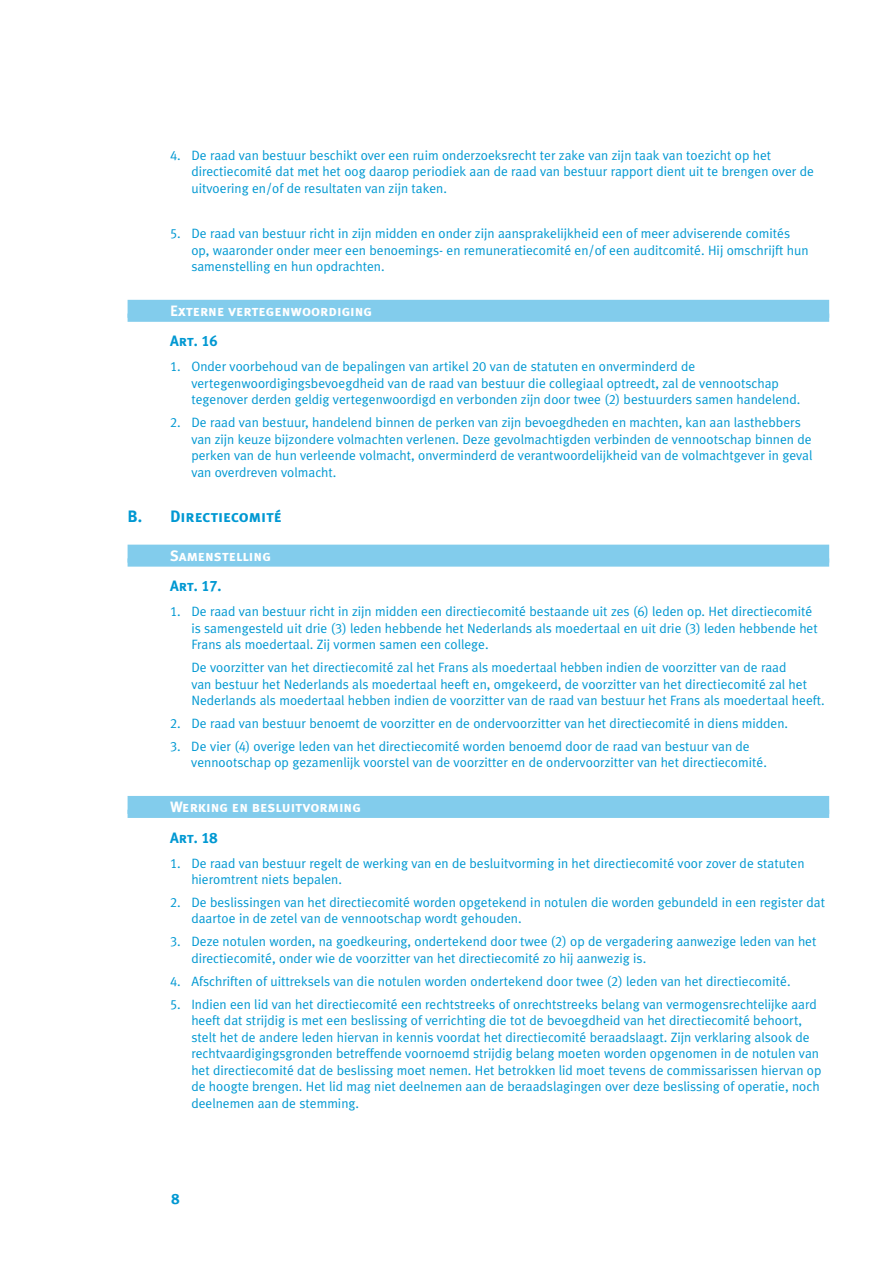
<style>
.page{position:relative;width:893px;height:1263px;background:#fff}
.page>*{position:absolute;margin:0;border:0;box-sizing:border-box;transform-origin:0 0}
.t1{font:16.5px "Meta Ethias Bold Caps";color:#0098d2}
.t2{font:15px "Meta Ethias Bold Caps";color:#fff}
.t3{font:15px "Meta Ethias Bold Caps";color:#0098d2}
.t4{font:13.5px/16.5px "Meta Ethias Normal";color:#0098d2}
</style>
<div class="page">
<div style="left:128px;top:300px;width:701px;height:18px;background:#82ccec"></div>
<div style="left:128px;top:314px;width:701px;height:8px;background:#82ccec"></div>
<div style="left:128px;top:545px;width:701px;height:18px;background:#82ccec"></div>
<div style="left:128px;top:558px;width:701px;height:9px;background:#82ccec"></div>
<div style="left:128px;top:796px;width:701px;height:18px;background:#82ccec"></div>
<div style="left:128px;top:810px;width:701px;height:8px;background:#82ccec"></div>
<p class="t4" style="left:191px;top:146px;width:624px;text-indent:-21px">4. De raad van bestuur beschikt over een ruim onderzoeksrecht ter zake van zijn taak van toezicht op het directiecomité dat met het oog daarop periodiek aan de raad van bestuur rapport dient uit te brengen over de uitvoering en/of de resultaten van zijn taken.</p>
<p class="t4" style="left:191px;top:225px;width:619px;text-indent:-21px">5. De raad van bestuur richt in zijn midden en onder zijn aansprakelijkheid een of meer adviserende comités op, waaronder onder meer een benoemings- en remuneratiecomité en/of een auditcomité. Hij omschrijft hun samenstelling en hun opdrachten.</p>
<p class="t2" style="left:170px;top:302px;width:204px">Externe vertegenwoordiging</p>
<p class="t3" style="left:170px;top:333px;width:49px">Art. 16</p>
<p class="t4" style="left:191px;top:358px;width:610px;text-indent:-21px">1. Onder voorbehoud van de bepalingen van artikel 20 van de statuten en onverminderd de vertegenwoordigingsbevoegdheid van de raad van bestuur die collegiaal optreedt, zal de vennootschap tegenover derden geldig vertegenwoordigd en verbonden zijn door twee (2) bestuurders samen handelend.</p>
<p class="t4" style="left:191px;top:414px;width:623px;text-indent:-21px">2. De raad van bestuur, handelend binnen de perken van zijn bevoegdheden en machten, kan aan lasthebbers van zijn keuze bijzondere volmachten verlenen. Deze gevolmachtigden verbinden de vennootschap binnen de perken van de hun verleende volmacht, onverminderd de verantwoordelijkheid van de volmachtgever in geval van overdreven volmacht.</p>
<p class="t1" style="left:128px;top:507px;width:156px">B. Directiecomité</p>
<p class="t2" style="left:170px;top:547px;width:102px">Samenstelling</p>
<p class="t3" style="left:170px;top:577px;width:53px">Art. 17.</p>
<p class="t4" style="left:191px;top:603px;width:628px;text-indent:-21px">1. De raad van bestuur richt in zijn midden een directiecomité bestaande uit zes (6) leden op. Het directiecomité is samengesteld uit drie (3) leden hebbende het Nederlands als moedertaal en uit drie (3) leden hebbende het<br>Frans als moedertaal. Zij vormen samen een college.</p>
<p class="t4" style="left:191px;top:659px;width:635px">De voorzitter van het directiecomité zal het Frans als moedertaal hebben indien de voorzitter van de raad<br>van bestuur het Nederlands als moedertaal heeft en, omgekeerd, de voorzitter van het directiecomité zal het<br>Nederlands als moedertaal hebben indien de voorzitter van de raad van bestuur het Frans als moedertaal heeft.</p>
<p class="t4" style="left:170px;top:715px;width:619px">2. De raad van bestuur benoemt de voorzitter en de ondervoorzitter van het directiecomité in diens midden.</p>
<p class="t4" style="left:191px;top:738px;width:577px;text-indent:-21px">3. De vier (4) overige leden van het directiecomité worden benoemd door de raad van bestuur van de vennootschap op gezamenlijk voorstel van de voorzitter en de ondervoorzitter van het directiecomité.</p>
<p class="t2" style="left:170px;top:798px;width:192px">Werking en besluitvorming</p>
<p class="t3" style="left:170px;top:829px;width:49px">Art. 18</p>
<p class="t4" style="left:191px;top:854px;width:615px;text-indent:-21px">1. De raad van bestuur regelt de werking van en de besluitvorming in het directiecomité voor zover de statuten hieromtrent niets bepalen.</p>
<p class="t4" style="left:191px;top:894px;width:635px;text-indent:-21px">2. De beslissingen van het directiecomité worden opgetekend in notulen die worden gebundeld in een register dat daartoe in de zetel van de vennootschap wordt gehouden.</p>
<p class="t4" style="left:191px;top:933px;width:627px;text-indent:-21px">3. Deze notulen worden, na goedkeuring, ondertekend door twee (2) op de vergadering aanwezige leden van het directiecomité, onder wie de voorzitter van het directiecomité zo hij aanwezig is.</p>
<p class="t4" style="left:170px;top:973px;width:622px">4. Afschriften of uittreksels van die notulen worden ondertekend door twee (2) leden van het directiecomité.</p>
<p class="t4" style="left:191px;top:995px;width:632px;text-indent:-21px">5. Indien een lid van het directiecomité een rechtstreeks of onrechtstreeks belang van vermogensrechtelijke aard heeft dat strijdig is met een beslissing of verrichting die tot de bevoegdheid van het directiecomité behoort, stelt het de andere leden hiervan in kennis voordat het directiecomité beraadslaagt. Zijn verklaring alsook de rechtvaardigingsgronden betreffende voornoemd strijdig belang moeten worden opgenomen in de notulen van het directiecomité dat de beslissing moet nemen. Het betrokken lid moet tevens de commissarissen hiervan op de hoogte brengen. Het lid mag niet deelnemen aan de beraadslagingen over deze beslissing of operatie, noch deelnemen aan de stemming.</p>
<p class="t3" style="left:172px;top:1190px;width:10px">8</p>
</div>
